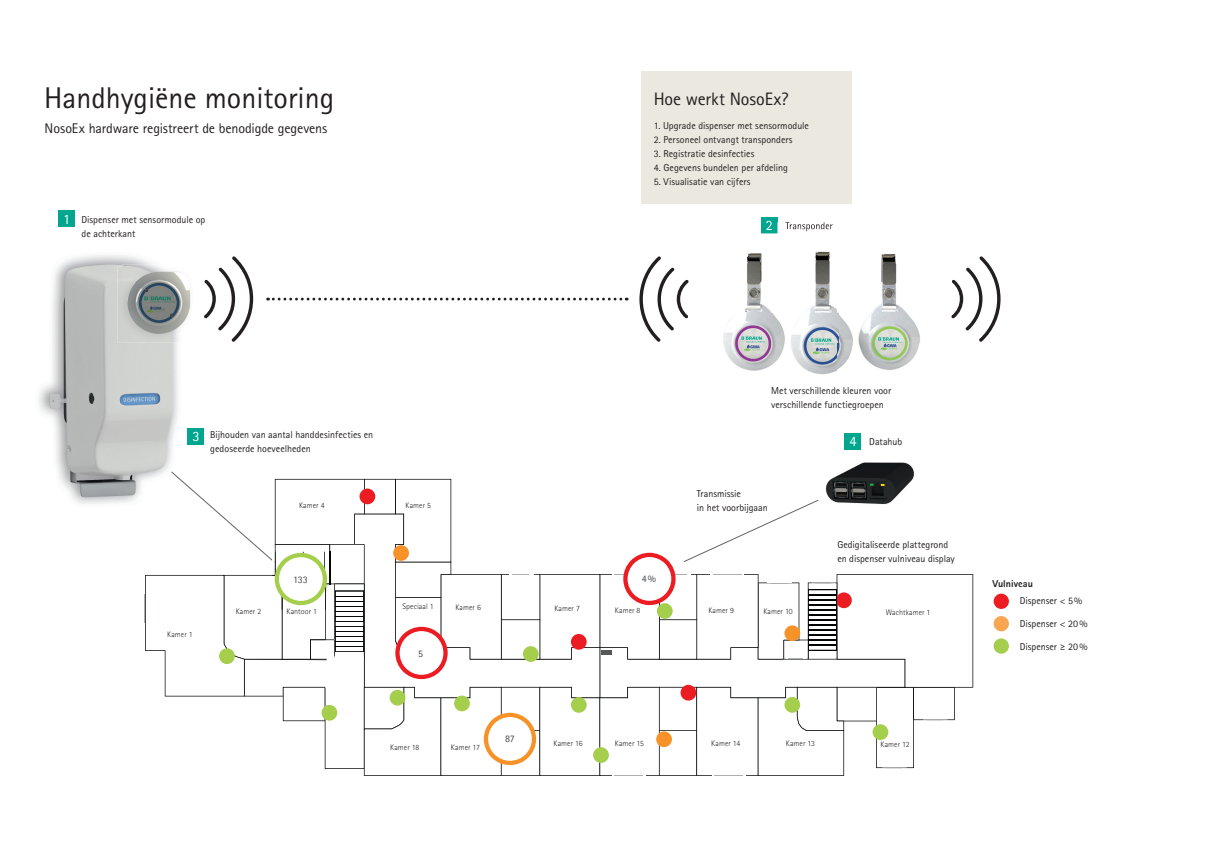
<style>
.page{position:relative;width:1208px;height:859px;background:#fff}
.page>*{position:absolute;margin:0;border:0;box-sizing:border-box;transform-origin:0 0}
.t1{font:30px "Rotis Sans Serif Pro";color:#231f20}
.t2{font:18px "Rotis Sans Serif Pro";letter-spacing:-.005em;color:#231f20}
.t3{font:14.3px "Rotis Sans Serif Pro";color:#fff}
.t4{font:14px "Rotis Sans Serif Pro";letter-spacing:-.01em;color:#231f20}
.t5{font:10px/14px "Rotis Sans Serif Pro";color:#231f20}
.t6{font:800 10px "Rotis Sans Serif Pro";color:#231f20}
.t7{font:10px "Rotis Sans Serif Pro";color:#3f4244}
.t8{font:300 8px "Rotis Sans Serif Pro";letter-spacing:.005em;color:#231f20}
.s1{font-size:14.3px;color:#fff}
</style>
<div class="page">
<img style="left:39px;top:225px;width:305px;height:279px">
<div style="left:59px;top:211px;width:16px;height:16px;background:#00a78e"></div>
<svg style="left:204px;top:256px;width:49px;height:86px"></svg>
<svg style="left:639px;top:256px;width:49px;height:86px"></svg>
<svg style="left:951px;top:256px;width:49px;height:86px"></svg>
<svg style="left:267px;top:298px;width:360px;height:2px"></svg>
<img style="left:844px;top:433px;width:70px;height:38px">
<div style="left:993px;top:594px;width:16px;height:15px;background:#eb1d23;border-radius:50%"></div>
<div style="left:993px;top:616px;width:16px;height:15px;background:#f9a552;border-radius:50%"></div>
<div style="left:993px;top:638px;width:16px;height:16px;background:#a4ce4c;border-radius:50%"></div>
<div style="left:761px;top:217px;width:16px;height:16px;background:#00a78e"></div>
<div style="left:845px;top:433px;width:16px;height:16px;background:#00a78e"></div>
<div style="left:188px;top:428px;width:16px;height:16px;background:#00a78e"></div>
<div style="left:641px;top:72px;width:211px;height:132px;background:#ebe8df"></div>
<img style="left:723px;top:222px;width:197px;height:152px">
<img style="left:785px;top:222px;width:47px;height:9px">
<img style="left:761px;top:222px;width:16px;height:11px">
<svg style="left:766px;top:222px;width:6px;height:8px"></svg>
<img style="left:118px;top:266px;width:76px;height:77px">
<img style="left:122px;top:264px;width:73px;height:24px">
<img style="left:194px;top:288px;width:1px;height:49px">
<img style="left:122px;top:266px;width:72px;height:71px">
<svg style="left:145px;top:471px;width:828px;height:305px"></svg>
<h1 class="t1" style="left:44px;top:80px;width:291px">Handhygiëne monitoring</h1>
<h3 class="t4" style="left:45px;top:120px;width:284px">NosoEx hardware registreert de benodigde gegevens</h3>
<h3 class="t3" style="left:63px;top:210px;width:9px">1</h3>
<p class="t5" style="left:82px;top:212px;width:125px">Dispenser met sensormodule op de achterkant</p>
<h2 class="t2" style="left:653px;top:88px;width:136px">Hoe werkt NosoEx?</h2>
<p class="t5" style="left:653px;top:118px;width:157px">1. Upgrade dispenser met sensormodule</p>
<p class="t5" style="left:653px;top:132px;width:140px">2. Personeel ontvangt transponders</p>
<p class="t5" style="left:653px;top:146px;width:102px">3. Registratie desinfecties</p>
<p class="t5" style="left:653px;top:160px;width:136px">4. Gegevens bundelen per afdeling</p>
<p class="t5" style="left:653px;top:174px;width:98px">5. Visualisatie van cijfers</p>
<h3 class="t3" style="left:765px;top:217px;width:9px">2</h3>
<h3 class="t3" style="left:192px;top:428px;width:9px">3</h3>
<p class="t5" style="left:210px;top:428px;width:164px">Bijhouden van aantal handdesinfecties en gedoseerde hoeveelheden</p>
<p class="t8" style="left:299px;top:501px;width:27px">Kamer 4</p>
<p class="t8" style="left:405px;top:500px;width:27px">Kamer 5</p>
<p class="t8" style="left:167px;top:630px;width:27px">Kamer 1</p>
<p class="t8" style="left:236px;top:607px;width:27px">Kamer 2</p>
<p class="t7" style="left:293px;top:573px;width:16px">133</p>
<p class="t8" style="left:286px;top:607px;width:32px">Kantoor 1</p>
<p class="t8" style="left:402px;top:602px;width:33px">Speciaal 1</p>
<p class="t7" style="left:418px;top:647px;width:6px">5</p>
<p class="t5" style="left:771px;top:384px;width:121px">Met verschillende kleuren voor verschillende functiegroepen</p>
<p class="t7" style="left:641px;top:573px;width:16px">4 %</p>
<p class="t5" style="left:697px;top:486px;width:72px">Transmissie<br>in het voorbijgaan</p>
<p class="t5" style="left:849px;top:435px;width:54px"><span class="s1">4</span> Datahub</p>
<p class="t5" style="left:837px;top:537px;width:119px">Gedigitaliseerde plattegrond en dispenser vulniveau display</p>
<p class="t8" style="left:455px;top:602px;width:27px">Kamer 6</p>
<p class="t8" style="left:554px;top:603px;width:27px">Kamer 7</p>
<p class="t8" style="left:615px;top:606px;width:27px">Kamer 8</p>
<p class="t8" style="left:708px;top:606px;width:27px">Kamer 9</p>
<p class="t8" style="left:763px;top:607px;width:31px">Kamer 10</p>
<p class="t8" style="left:886px;top:608px;width:46px">Wachtkamer 1</p>
<p class="t8" style="left:390px;top:743px;width:31px">Kamer 18</p>
<p class="t8" style="left:451px;top:742px;width:31px">Kamer 17</p>
<p class="t7" style="left:505px;top:733px;width:11px">87</p>
<p class="t8" style="left:553px;top:738px;width:31px">Kamer 16</p>
<p class="t8" style="left:615px;top:738px;width:31px">Kamer 15</p>
<p class="t8" style="left:711px;top:738px;width:31px">Kamer 14</p>
<p class="t8" style="left:786px;top:738px;width:31px">Kamer 13</p>
<p class="t8" style="left:880px;top:740px;width:31px">Kamer 12</p>
<p class="t6" style="left:992px;top:577px;width:42px">Vulniveau</p>
<p class="t5" style="left:1019px;top:594px;width:64px">Dispenser &lt; 5 %</p>
<p class="t5" style="left:1019px;top:617px;width:69px">Dispenser &lt; 20 %</p>
<p class="t5" style="left:1019px;top:639px;width:69px">Dispenser ≥ 20 %</p>
</div>
